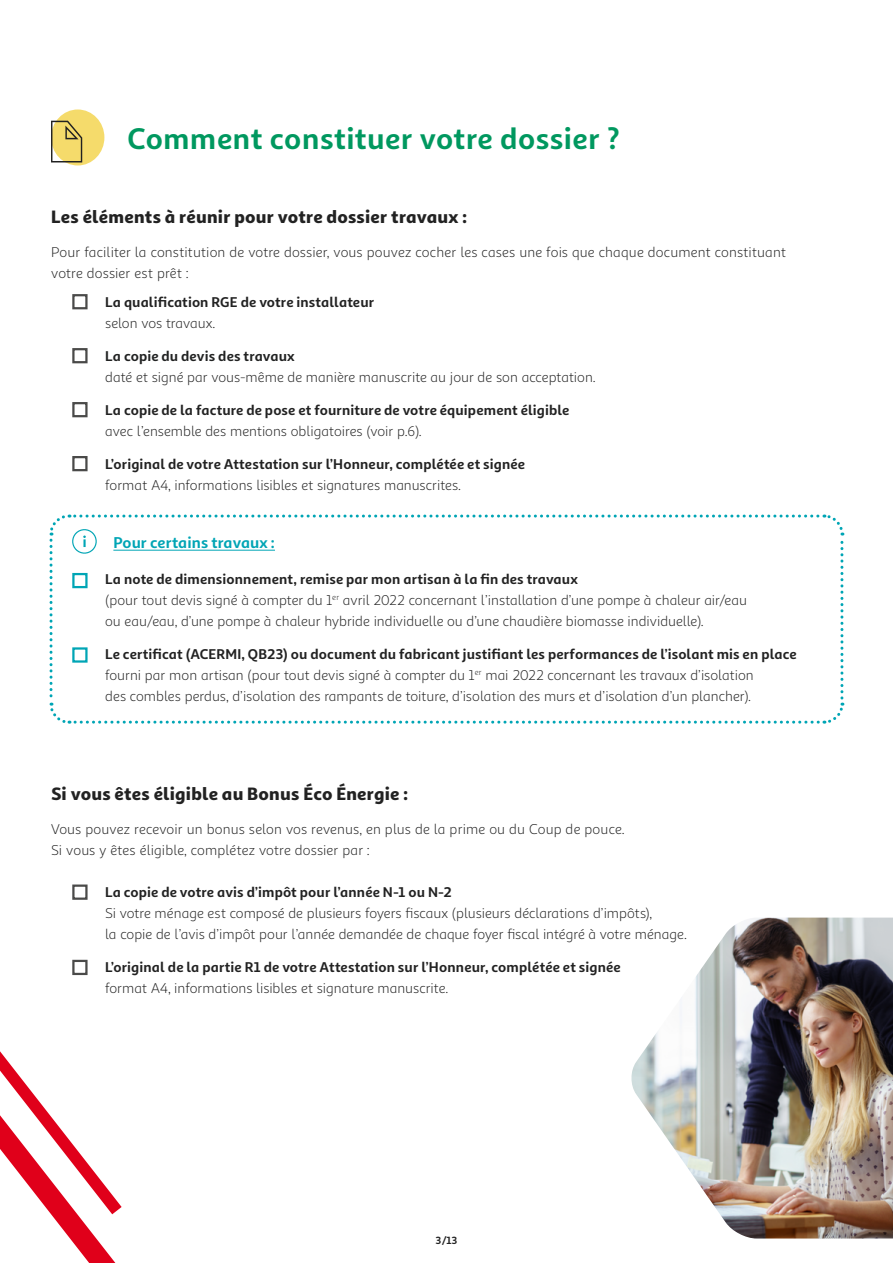
<style>
.page{position:relative;width:893px;height:1263px;background:#fff}
.page>*{position:absolute;margin:0;border:0;box-sizing:border-box;transform-origin:0 0}
.t1{font:700 30px "Sana Sans Alt";letter-spacing:.015em;color:#00985f}
.t2{font:900 18px "Sana Sans Alt";letter-spacing:.01em;color:#222}
.t3{font:700 15.75px "Sana Sans Alt";letter-spacing:.005em;color:#00a5b5}
.t4{font:14.25px/21px "Sana Sans Alt";color:#222}
.t5{font:700 14.25px "Sana Sans Alt";letter-spacing:.01em;color:#222}
.t6{font:700 14.25px "Sana Sans Alt";letter-spacing:.01em;color:#212222}
.t7{font:700 10.5px "Sana Sans Alt";color:#222}
.s1{font-weight:700}
</style>
<div class="page">
<svg style="left:51px;top:1214px;width:65px;height:49px"></svg>
<svg style="left:0;top:959px;width:122px;height:255px"></svg>
<img style="left:631px;top:917px;width:262px;height:321px">
<div style="left:51px;top:109px;width:53px;height:56px;background:#f5db6b;border-radius:50%"></div>
<svg style="left:51px;top:121px;width:31px;height:41px"></svg>
<div style="left:72px;top:294px;width:16px;height:15px;border:2px solid #4a4a49"></div>
<div style="left:72px;top:348px;width:16px;height:15px;border:2px solid #4a4a49"></div>
<div style="left:72px;top:402px;width:16px;height:15px;border:2px solid #4a4a49"></div>
<div style="left:72px;top:456px;width:16px;height:15px;border:2px solid #4a4a49"></div>
<div style="left:72px;top:884px;width:16px;height:16px;border:2px solid #4a4a49"></div>
<div style="left:72px;top:960px;width:16px;height:15px;border:2px solid #4a4a49"></div>
<svg style="left:49px;top:514px;width:796px;height:210px"></svg>
<h1 class="t1" style="left:128px;top:120px;width:494px">Comment constituer votre dossier ?</h1>
<p class="t2" style="left:51px;top:205px;width:418px">Les éléments à réunir pour votre dossier travaux :</p>
<p class="t4" style="left:51px;top:242px;width:736px">Pour faciliter la constitution de votre dossier, vous pouvez cocher les cases une fois que chaque document constituant votre dossier est prêt :</p>
<p class="t5" style="left:105px;top:293px;width:271px">La qualification RGE de votre installateur</p>
<p class="t4" style="left:105px;top:312px;width:112px">selon vos travaux.</p>
<p class="t6" style="left:105px;top:347px;width:191px">La copie du devis des travaux</p>
<p class="t4" style="left:105px;top:366px;width:492px">daté et signé par vous-même de manière manuscrite au jour de son acceptation.</p>
<p class="t5" style="left:105px;top:401px;width:466px">La copie de la facture de pose et fourniture de votre équipement éligible</p>
<p class="t4" style="left:105px;top:420px;width:318px">avec l’ensemble des mentions obligatoires (voir p.6).</p>
<p class="t5" style="left:105px;top:455px;width:421px">L’original de votre Attestation sur l’Honneur, complétée et signée</p>
<p class="t4" style="left:105px;top:474px;width:357px">format A4, informations lisibles et signatures manuscrites.</p>
<p class="t3" style="left:113px;top:532px;width:163px">Pour certains travaux :</p>
<p class="t4" style="left:105px;top:569px;width:643px"><span class="s1">La note de dimensionnement, remise par mon artisan à la fin des travaux<br></span>(pour tout devis signé à compter du 1<sup>er</sup> avril 2022 concernant l’installation d’une pompe à chaleur air/eau ou eau/eau, d’une pompe à chaleur hybride individuelle ou d’une chaudière biomasse individuelle).</p>
<p class="t4" style="left:105px;top:644px;width:693px"><span class="s1">Le certificat (ACERMI, QB23) ou document du fabricant justifiant les performances de l’isolant mis en place </span>fourni par mon artisan (pour tout devis signé à compter du 1<sup>er</sup> mai 2022 concernant les travaux d’isolation<br>des combles perdus, d’isolation des rampants de toiture, d’isolation des murs et d’isolation d’un plancher).</p>
<p class="t2" style="left:51px;top:782px;width:359px">Si vous êtes éligible au Bonus Éco Énergie :</p>
<p class="t4" style="left:51px;top:819px;width:575px">Vous pouvez recevoir un bonus selon vos revenus, en plus de la prime ou du Coup de pouce.<br>Si vous y êtes éligible, complétez votre dossier par :</p>
<p class="t5" style="left:105px;top:883px;width:348px">La copie de votre avis d’impôt pour l’année N-1 ou N-2</p>
<p class="t4" style="left:105px;top:903px;width:583px">Si votre ménage est composé de plusieurs foyers fiscaux (plusieurs déclarations d’impôts),<br>la copie de l’avis d’impôt pour l’année demandée de chaque foyer fiscal intégré à votre ménage.</p>
<p class="t5" style="left:105px;top:958px;width:517px">L’original de la partie R1 de votre Attestation sur l’Honneur, complétée et signée</p>
<p class="t4" style="left:105px;top:978px;width:345px">format A4, informations lisibles et signature manuscrite.</p>
<p class="t7" style="left:436px;top:1234px;width:23px">3/13</p>
</div>
